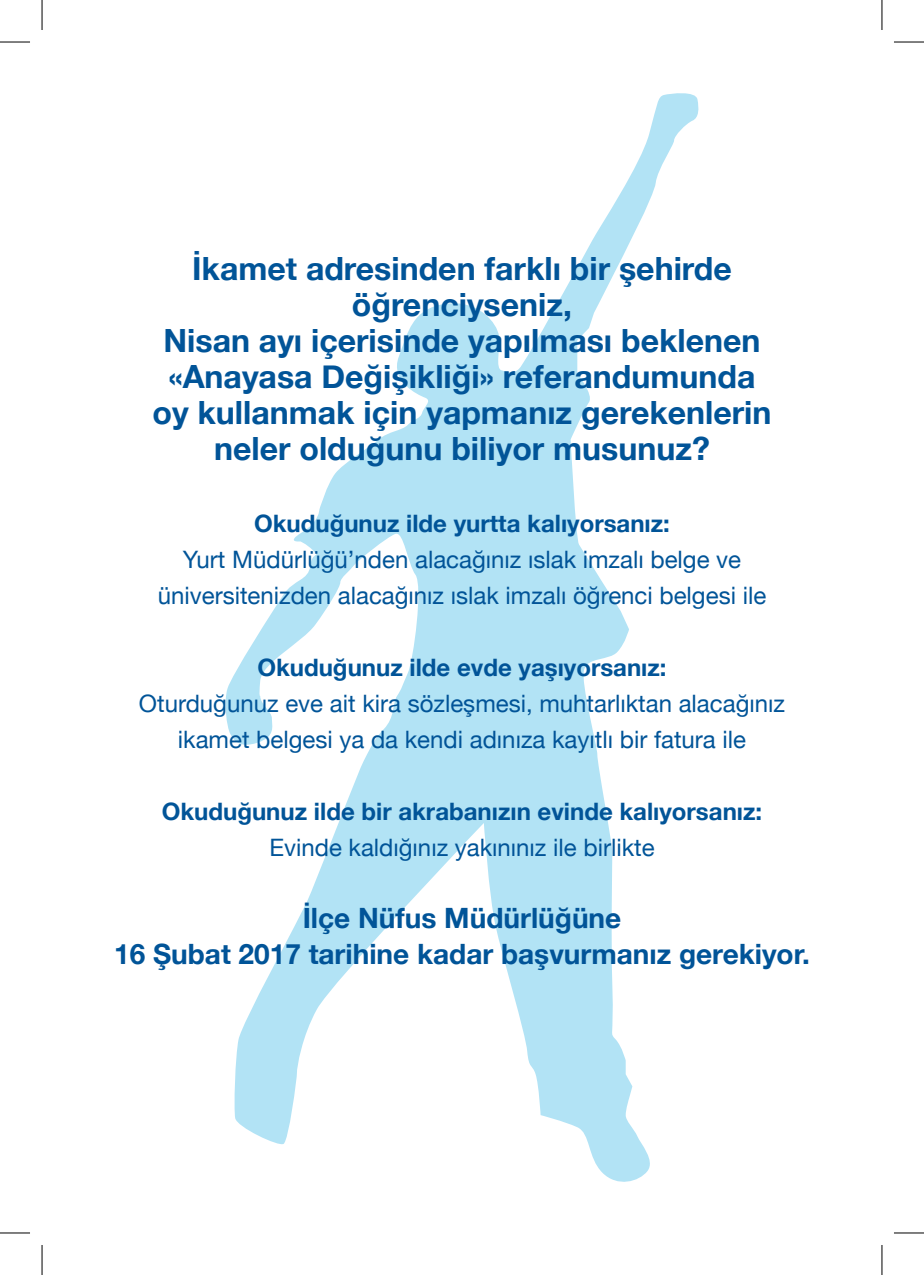
<style>
.page{position:relative;width:924px;height:1275px;background:#fff}
.page>*{position:absolute;margin:0;border:0;box-sizing:border-box;transform-origin:0 0}
.t1{font:700 32px/36px "Helvetica Neue";color:#015498;text-align:center}
.t2{font:700 28px "Helvetica Neue";color:#015498}
.t3{font:24px/36px "Helvetica Neue";color:#015498;text-align:center}
.t4{font:700 24px "Helvetica Neue";color:#015498}
</style>
<div class="page">
<svg style="left:225px;top:93px;width:473px;height:1089px"></svg>
<hr style="left:0;top:42px;width:30px;height:1px;background:#000">
<hr style="left:893px;top:42px;width:30px;height:1px;background:#000">
<hr style="left:0;top:1232px;width:30px;height:1px;background:#000">
<hr style="left:893px;top:1232px;width:30px;height:1px;background:#000">
<hr style="left:42px;top:0;width:1px;height:30px;background:#000">
<hr style="left:42px;top:1245px;width:1px;height:30px;background:#000">
<hr style="left:881px;top:0;width:1px;height:30px;background:#000">
<hr style="left:881px;top:1245px;width:1px;height:30px;background:#000">
<p class="t1" style="left:192px;top:249px;width:541px">İkamet adresinden farklı bir şehirde öğrenciyseniz,</p>
<p class="t1" style="left:163px;top:321px;width:598px;text-align:left">Nisan ayı içerisinde yapılması beklenen «Anayasa Değişikliği» referandumunda</p>
<p class="t1" style="left:152px;top:393px;width:620px">oy kullanmak için yapmanız gerekenlerin neler olduğunu biliyor musunuz?</p>
<p class="t4" style="left:254px;top:502px;width:417px">Okuduğunuz ilde yurtta kalıyorsanız:</p>
<p class="t3" style="left:158px;top:540px;width:609px">Yurt Müdürlüğü’nden alacağınız ıslak imzalı belge ve üniversitenizden alacağınız ıslak imzalı öğrenci belgesi ile</p>
<p class="t4" style="left:257px;top:646px;width:410px">Okuduğunuz ilde evde yaşıyorsanız:</p>
<p class="t3" style="left:139px;top:684px;width:647px">Oturduğunuz eve ait kira sözleşmesi, muhtarlıktan alacağınız ikamet belgesi ya da kendi adınıza kayıtlı bir fatura ile</p>
<p class="t4" style="left:162px;top:790px;width:601px">Okuduğunuz ilde bir akrabanızın evinde kalıyorsanız:</p>
<p class="t3" style="left:269px;top:828px;width:386px">Evinde kaldığınız yakınınız ile birlikte</p>
<p class="t2" style="left:302px;top:893px;width:320px">İlçe Nüfus Müdürlüğüne</p>
<p class="t2" style="left:114px;top:929px;width:697px">16 Şubat 2017 tarihine kadar başvurmanız gerekiyor.</p>
</div>
